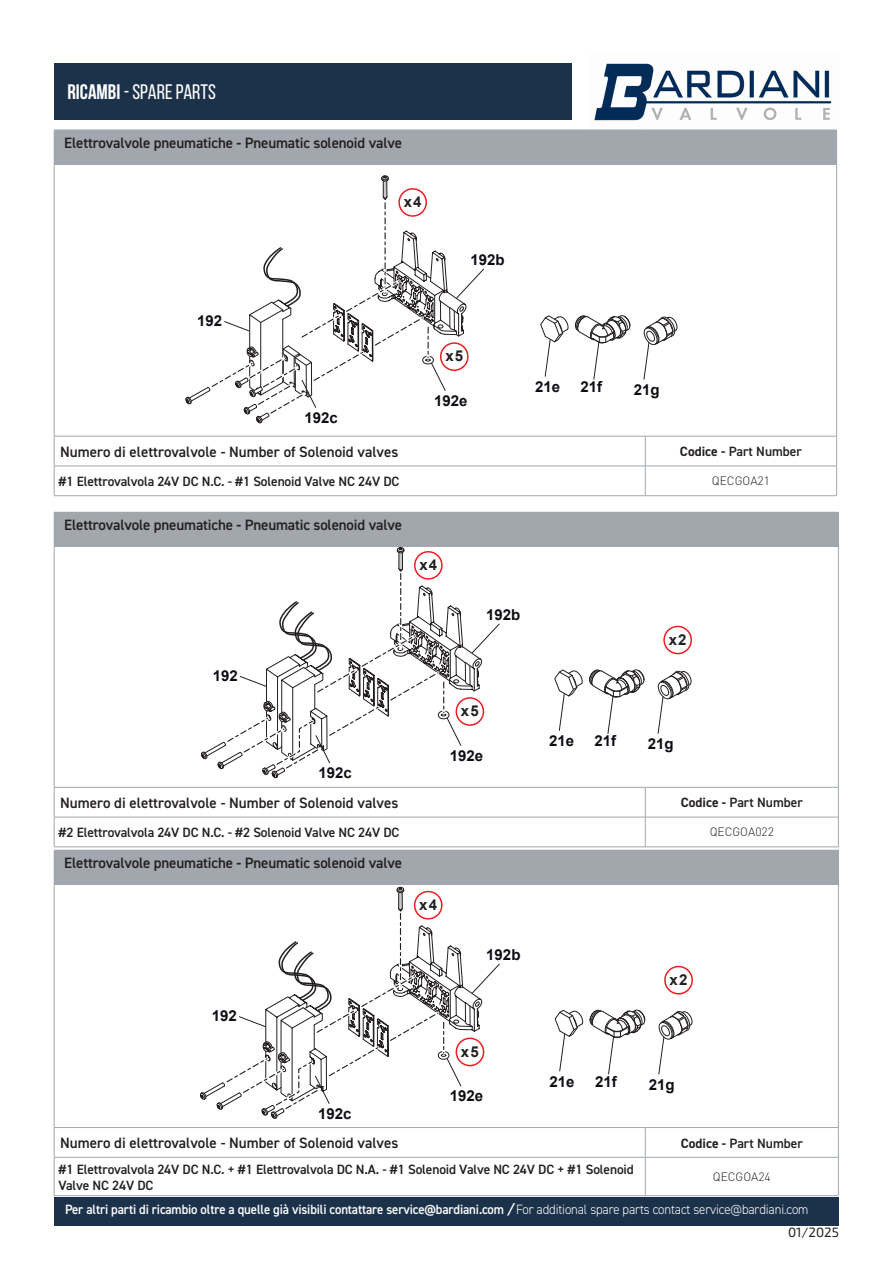
<style>
.page{position:relative;width:893px;height:1263px;background:#fff}
.page>*{position:absolute;margin:0;border:0;box-sizing:border-box;transform-origin:0 0}
.t1{font:21px "Bebas Neue";color:#fff}
.t2{font:600 15px "DIN2014";letter-spacing:-.01em;color:#231f20}
.t3{font:700 15px "Arial";color:#0f0c12}
.t4{font:700 15px "Arial";color:#231f20}
.t5{font:600 13.5px/16.2px "DIN2014";letter-spacing:-.01em;color:#231f20}
.t6{font:600 13.5px "DIN2014";letter-spacing:-.01em;color:#fff;scale:.95 1}
.t7{font:13.5px "Exo Soft";color:#231f20}
.TESTO_NORMALE_08{font:300 12px "DIN";color:#231f20}
.s1{font-weight:700}
.s2{font-weight:700;font-style:italic}
.s3{font-weight:300}
</style>
<div class="page">
<img style="left:587px;top:63px;width:250px;height:67px">
<div style="left:55px;top:64px;width:517px;height:56px;background:#1c324b"></div>
<div style="left:54px;top:1197px;width:785px;height:29px;background:#1c324b"></div>
<div style="left:54px;top:130px;width:783px;height:34px;background:#a1a7ac"></div>
<hr style="left:54px;top:164px;width:591px;height:1px;background:#a1a7ac">
<hr style="left:54px;top:164px;width:1px;height:272px;background:#a1a7ac">
<hr style="left:645px;top:164px;width:192px;height:1px;background:#a1a7ac">
<hr style="left:836px;top:164px;width:1px;height:272px;background:#a1a7ac">
<hr style="left:54px;top:436px;width:591px;height:1px;background:#a1a7ac">
<hr style="left:54px;top:436px;width:1px;height:30px;background:#a1a7ac">
<hr style="left:645px;top:436px;width:192px;height:1px;background:#a1a7ac">
<hr style="left:645px;top:436px;width:1px;height:30px;background:#a1a7ac">
<hr style="left:836px;top:436px;width:1px;height:30px;background:#a1a7ac">
<hr style="left:54px;top:466px;width:591px;height:1px;background:#a1a7ac">
<svg style="left:54px;top:466px;width:1px;height:29px"></svg>
<hr style="left:645px;top:466px;width:192px;height:1px;background:#a1a7ac">
<svg style="left:645px;top:466px;width:1px;height:29px"></svg>
<svg style="left:836px;top:466px;width:1px;height:29px"></svg>
<hr style="left:54px;top:495px;width:591px;height:1px;background:#a1a7ac">
<hr style="left:645px;top:495px;width:192px;height:1px;background:#a1a7ac">
<svg style="left:185px;top:175px;width:299px;height:249px"></svg>
<svg style="left:540px;top:315px;width:29px;height:62px"></svg>
<svg style="left:643px;top:316px;width:35px;height:64px"></svg>
<svg style="left:575px;top:315px;width:56px;height:65px"></svg>
<div style="left:54px;top:512px;width:784px;height:34px;background:#a1a7ac"></div>
<hr style="left:838px;top:512px;width:1px;height:34px;background:#a1a7ac">
<hr style="left:54px;top:546px;width:591px;height:1px;background:#a1a7ac">
<hr style="left:54px;top:546px;width:1px;height:241px;background:#a1a7ac">
<hr style="left:645px;top:546px;width:193px;height:1px;background:#a1a7ac">
<hr style="left:838px;top:546px;width:1px;height:241px;background:#a1a7ac">
<hr style="left:54px;top:787px;width:591px;height:1px;background:#a1a7ac">
<hr style="left:54px;top:787px;width:1px;height:30px;background:#a1a7ac">
<hr style="left:645px;top:787px;width:193px;height:1px;background:#a1a7ac">
<hr style="left:645px;top:787px;width:1px;height:30px;background:#a1a7ac">
<hr style="left:838px;top:787px;width:1px;height:30px;background:#a1a7ac">
<hr style="left:54px;top:817px;width:591px;height:1px;background:#a1a7ac">
<hr style="left:54px;top:817px;width:1px;height:30px;background:#a1a7ac">
<hr style="left:645px;top:817px;width:193px;height:1px;background:#a1a7ac">
<hr style="left:645px;top:817px;width:1px;height:30px;background:#a1a7ac">
<hr style="left:838px;top:817px;width:1px;height:30px;background:#a1a7ac">
<hr style="left:54px;top:847px;width:591px;height:1px;background:#a1a7ac">
<hr style="left:645px;top:847px;width:193px;height:1px;background:#a1a7ac">
<div style="left:663px;top:626px;width:29px;height:28px;border:2px solid #ee1d23;border-radius:50%"></div>
<svg style="left:554px;top:669px;width:29px;height:62px"></svg>
<svg style="left:657px;top:670px;width:35px;height:64px"></svg>
<svg style="left:589px;top:669px;width:56px;height:65px"></svg>
<svg style="left:201px;top:547px;width:299px;height:232px"></svg>
<div style="left:54px;top:850px;width:784px;height:34px;background:#a1a7ac"></div>
<hr style="left:838px;top:850px;width:1px;height:34px;background:#a1a7ac">
<hr style="left:54px;top:884px;width:591px;height:1px;background:#a1a7ac">
<hr style="left:54px;top:884px;width:1px;height:243px;background:#a1a7ac">
<hr style="left:645px;top:884px;width:193px;height:1px;background:#a1a7ac">
<hr style="left:838px;top:884px;width:1px;height:243px;background:#a1a7ac">
<hr style="left:54px;top:1127px;width:591px;height:1px;background:#a1a7ac">
<svg style="left:54px;top:1128px;width:1px;height:29px"></svg>
<hr style="left:645px;top:1127px;width:193px;height:1px;background:#a1a7ac">
<svg style="left:645px;top:1128px;width:1px;height:29px"></svg>
<svg style="left:838px;top:1128px;width:1px;height:29px"></svg>
<hr style="left:54px;top:1157px;width:591px;height:1px;background:#a1a7ac">
<hr style="left:54px;top:1157px;width:1px;height:38px;background:#a1a7ac">
<hr style="left:645px;top:1157px;width:193px;height:1px;background:#a1a7ac">
<hr style="left:645px;top:1157px;width:1px;height:38px;background:#a1a7ac">
<hr style="left:838px;top:1157px;width:1px;height:38px;background:#a1a7ac">
<hr style="left:54px;top:1195px;width:591px;height:1px;background:#a1a7ac">
<hr style="left:645px;top:1195px;width:193px;height:1px;background:#a1a7ac">
<div style="left:664px;top:966px;width:29px;height:28px;border:2px solid #ee1d23;border-radius:50%"></div>
<svg style="left:554px;top:1009px;width:29px;height:63px"></svg>
<svg style="left:658px;top:1011px;width:35px;height:64px"></svg>
<svg style="left:589px;top:1009px;width:56px;height:66px"></svg>
<svg style="left:200px;top:886px;width:300px;height:233px"></svg>
<p class="t1" style="left:67px;top:81px;width:150px"><span class="s1">RICAMBI</span> - SPARE PARTS</p>
<p class="t2" style="left:64px;top:133px;width:339px">Elettrovalvole pneumatiche <span class="s1">-</span> Pneumatic solenoid valve</p>
<p class="t3" style="left:197px;top:310px;width:27px">192</p>
<p class="t3" style="left:305px;top:407px;width:35px">192c</p>
<p class="t4" style="left:404px;top:191px;width:19px">x 4</p>
<p class="t3" style="left:470px;top:249px;width:36px">192b</p>
<p class="t4" style="left:445px;top:346px;width:19px">x 5</p>
<p class="t3" style="left:434px;top:390px;width:35px">192e</p>
<p class="t3" style="left:535px;top:376px;width:27px">21e</p>
<p class="t3" style="left:580px;top:376px;width:23px">21f</p>
<p class="t3" style="left:634px;top:379px;width:27px">21g</p>
<p class="t2" style="left:60px;top:442px;width:340px">Numero di elettrovalvole - Number of Solenoid valves</p>
<p class="t5" style="left:680px;top:443px;width:123px"><span class="s1">Codice -</span> Part Number</p>
<p class="t5" style="left:59px;top:473px;width:342px">#1 Elettrovalvola 24V DC N.C. - #1 Solenoid Valve NC 24V DC</p>
<p class="TESTO_NORMALE_08" style="left:712px;top:473px;width:59px">QECGOA21</p>
<p class="t2" style="left:64px;top:515px;width:339px">Elettrovalvole pneumatiche <span class="s1">-</span> Pneumatic solenoid valve</p>
<p class="t4" style="left:419px;top:554px;width:19px">x 4</p>
<p class="t3" style="left:486px;top:604px;width:36px">192b</p>
<p class="t3" style="left:213px;top:665px;width:27px">192</p>
<p class="t3" style="left:319px;top:762px;width:35px">192c</p>
<p class="t4" style="left:461px;top:700px;width:19px">x 5</p>
<p class="t3" style="left:450px;top:745px;width:35px">192e</p>
<p class="t4" style="left:669px;top:629px;width:19px">x 2</p>
<p class="t3" style="left:549px;top:730px;width:27px">21e</p>
<p class="t3" style="left:595px;top:731px;width:23px">21f</p>
<p class="t3" style="left:648px;top:733px;width:27px">21g</p>
<p class="t2" style="left:60px;top:793px;width:340px">Numero di elettrovalvole - Number of Solenoid valves</p>
<p class="t5" style="left:681px;top:794px;width:123px"><span class="s1">Codice -</span> Part Number</p>
<p class="t5" style="left:59px;top:824px;width:342px">#2 Elettrovalvola 24V DC N.C. - #2 Solenoid Valve NC 24V DC</p>
<p class="TESTO_NORMALE_08" style="left:710px;top:825px;width:66px">QECGOA022</p>
<p class="t2" style="left:64px;top:853px;width:339px">Elettrovalvole pneumatiche <span class="s1">-</span> Pneumatic solenoid valve</p>
<p class="t4" style="left:419px;top:894px;width:19px">x 4</p>
<p class="t3" style="left:486px;top:944px;width:36px">192b</p>
<p class="t3" style="left:212px;top:1005px;width:27px">192</p>
<p class="t3" style="left:318px;top:1103px;width:35px">192c</p>
<p class="t4" style="left:461px;top:1041px;width:19px">x 5</p>
<p class="t3" style="left:450px;top:1085px;width:35px">192e</p>
<p class="t4" style="left:670px;top:969px;width:19px">x 2</p>
<p class="t3" style="left:550px;top:1071px;width:27px">21e</p>
<p class="t3" style="left:595px;top:1071px;width:23px">21f</p>
<p class="t3" style="left:649px;top:1074px;width:27px">21g</p>
<p class="t2" style="left:60px;top:1133px;width:340px">Numero di elettrovalvole - Number of Solenoid valves</p>
<p class="t5" style="left:681px;top:1134px;width:123px"><span class="s1">Codice -</span> Part Number</p>
<p class="t5" style="left:59px;top:1160px;width:577px">#1 Elettrovalvola 24V DC N.C. + #1 Elettrovalvola DC N.A. - #1 Solenoid Valve NC 24V DC + #1 Solenoid<br>Valve NC 24V DC</p>
<p class="TESTO_NORMALE_08" style="left:713px;top:1169px;width:59px">QECGOA24</p>
<p class="t6" style="left:65px;top:1200px;width:784px">Per altri parti di ricambio oltre a quelle già visibili contattare service@bardiani.com <span class="s2">/</span> <span class="s3">For additional spare parts contact service@bardiani.com</span></p>
<p class="t7" style="left:788px;top:1225px;width:52px">01/2025</p>
</div>
